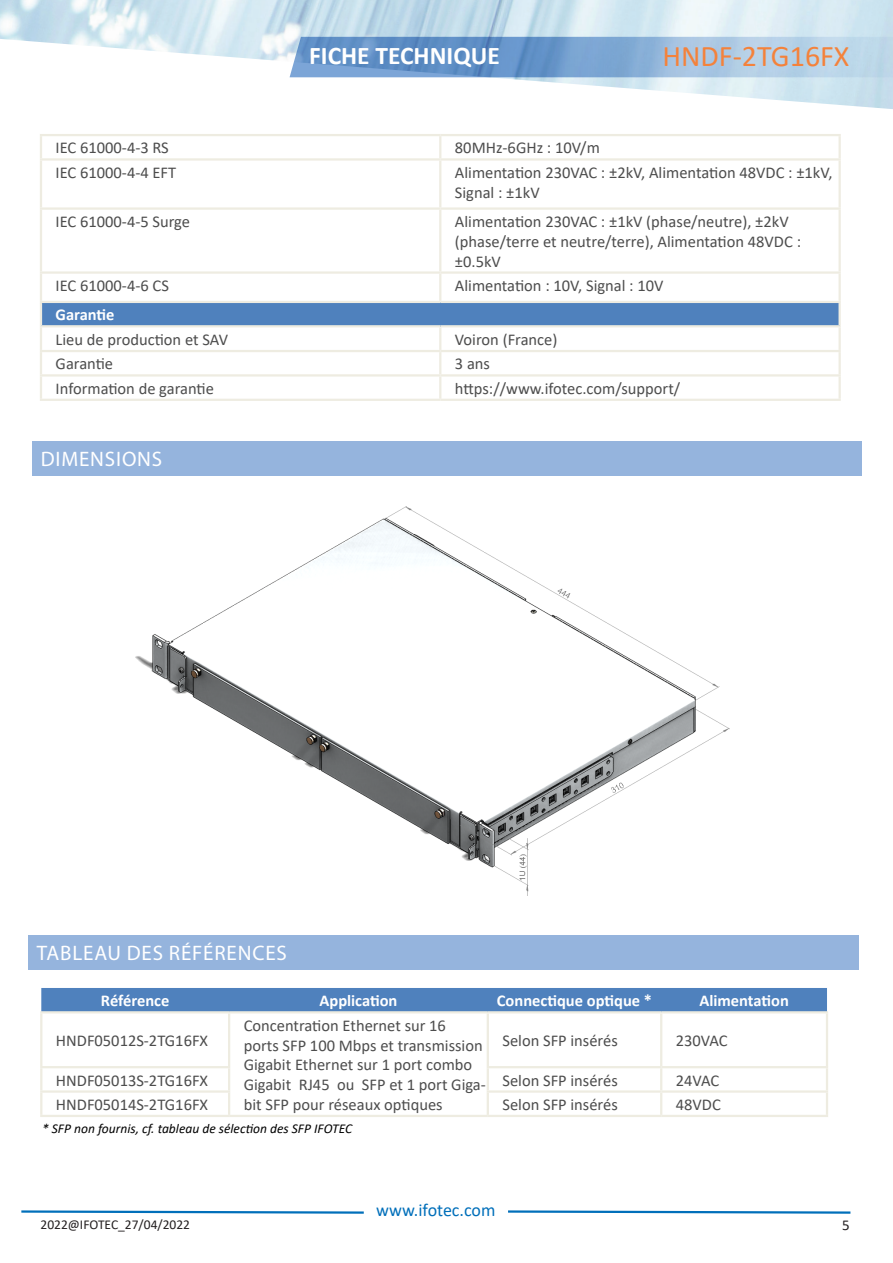
<style>
.page{position:relative;width:893px;height:1263px;background:#fff}
.page>*{position:absolute;margin:0;border:0;box-sizing:border-box;transform-origin:0 0}
.t1{font:30px "Calibri";color:#f4823b}
.t2{font:700 25.5px "Calibri";color:#fff}
.Titres{font:21px "Myriad Pro";letter-spacing:.04em;color:#fff}
.t3{font:18px "Calibri";color:#006fba}
.Texte{font:16.5px/19.8px "Calibri";color:#4d4d4d}
.Texte-2{font:700 16.5px "Calibri";color:#fff}
.t4{font:15px "Calibri";color:#231f20}
.Texte-3{font:italic 13.5px "Calibri";color:#000}
.t5{font:13.5px "Calibri";color:#231f20}
</style>
<div class="page">
<img style="left:0;top:0;width:893px;height:109px">
<svg style="left:290px;top:37px;width:603px;height:40px;background:#88aed5"></svg>
<svg style="left:508px;top:1210px;width:343px;height:4px"></svg>
<svg style="left:21px;top:1210px;width:343px;height:4px"></svg>
<div style="left:32px;top:441px;width:829px;height:35px;background:#95b4dd"></div>
<img style="left:135px;top:506px;width:594px;height:390px">
<div style="left:28px;top:935px;width:831px;height:34px;background:#95b4dd"></div>
<div style="left:41px;top:988px;width:786px;height:23px;background:#4f81bd"></div>
<hr style="left:40px;top:1011px;width:189px;height:2px;background:#eeece1">
<hr style="left:229px;top:1011px;width:259px;height:2px;background:#eeece1">
<hr style="left:488px;top:1011px;width:173px;height:2px;background:#eeece1">
<hr style="left:661px;top:1011px;width:167px;height:2px;background:#eeece1">
<hr style="left:40px;top:1066px;width:190px;height:2px;background:#eeece1">
<hr style="left:487px;top:1066px;width:174px;height:2px;background:#eeece1">
<hr style="left:661px;top:1066px;width:167px;height:2px;background:#eeece1">
<hr style="left:40px;top:1090px;width:190px;height:3px;background:#eeece1">
<hr style="left:40px;top:1013px;width:2px;height:53px;background:#eeece1">
<hr style="left:40px;top:1068px;width:2px;height:22px;background:#eeece1">
<hr style="left:40px;top:1093px;width:2px;height:22px;background:#eeece1">
<hr style="left:487px;top:1090px;width:174px;height:3px;background:#eeece1">
<hr style="left:661px;top:1090px;width:167px;height:3px;background:#eeece1">
<hr style="left:228px;top:1013px;width:2px;height:53px;background:#eeece1">
<hr style="left:487px;top:1013px;width:2px;height:53px;background:#eeece1">
<hr style="left:660px;top:1013px;width:2px;height:53px;background:#eeece1">
<hr style="left:826px;top:1013px;width:2px;height:53px;background:#eeece1">
<hr style="left:228px;top:1068px;width:2px;height:22px;background:#eeece1">
<hr style="left:487px;top:1068px;width:2px;height:22px;background:#eeece1">
<hr style="left:660px;top:1068px;width:2px;height:22px;background:#eeece1">
<hr style="left:826px;top:1068px;width:2px;height:22px;background:#eeece1">
<hr style="left:228px;top:1093px;width:2px;height:22px;background:#eeece1">
<hr style="left:487px;top:1093px;width:2px;height:22px;background:#eeece1">
<hr style="left:660px;top:1093px;width:2px;height:22px;background:#eeece1">
<hr style="left:826px;top:1093px;width:2px;height:22px;background:#eeece1">
<hr style="left:40px;top:1115px;width:189px;height:2px;background:#eeece1">
<hr style="left:229px;top:1115px;width:259px;height:2px;background:#eeece1">
<hr style="left:488px;top:1115px;width:173px;height:2px;background:#eeece1">
<hr style="left:661px;top:1115px;width:167px;height:2px;background:#eeece1">
<div style="left:41px;top:302px;width:799px;height:24px;background:#4f81bd"></div>
<hr style="left:40px;top:134px;width:400px;height:2px;background:#eeece1">
<hr style="left:440px;top:134px;width:401px;height:2px;background:#eeece1">
<hr style="left:40px;top:158px;width:400px;height:3px;background:#eeece1">
<hr style="left:440px;top:158px;width:401px;height:3px;background:#eeece1">
<hr style="left:40px;top:207px;width:400px;height:3px;background:#eeece1">
<hr style="left:440px;top:207px;width:401px;height:3px;background:#eeece1">
<hr style="left:40px;top:271px;width:400px;height:3px;background:#eeece1">
<hr style="left:440px;top:271px;width:401px;height:3px;background:#eeece1">
<hr style="left:40px;top:301px;width:400px;height:2px;background:#eeece1">
<hr style="left:440px;top:301px;width:401px;height:2px;background:#eeece1">
<hr style="left:40px;top:325px;width:400px;height:2px;background:#eeece1">
<hr style="left:440px;top:325px;width:401px;height:2px;background:#eeece1">
<hr style="left:40px;top:350px;width:400px;height:2px;background:#eeece1">
<hr style="left:440px;top:350px;width:401px;height:2px;background:#eeece1">
<hr style="left:40px;top:374px;width:400px;height:3px;background:#eeece1">
<hr style="left:440px;top:374px;width:401px;height:3px;background:#eeece1">
<hr style="left:40px;top:399px;width:400px;height:2px;background:#eeece1">
<hr style="left:440px;top:399px;width:401px;height:2px;background:#eeece1">
<hr style="left:40px;top:136px;width:2px;height:22px;background:#eeece1">
<hr style="left:40px;top:161px;width:2px;height:46px;background:#eeece1">
<hr style="left:40px;top:210px;width:2px;height:61px;background:#eeece1">
<hr style="left:40px;top:274px;width:2px;height:27px;background:#eeece1">
<hr style="left:40px;top:303px;width:2px;height:22px;background:#eeece1">
<hr style="left:40px;top:327px;width:2px;height:23px;background:#eeece1">
<hr style="left:40px;top:352px;width:2px;height:22px;background:#eeece1">
<hr style="left:40px;top:377px;width:2px;height:22px;background:#eeece1">
<hr style="left:439px;top:136px;width:2px;height:22px;background:#eeece1">
<hr style="left:838px;top:136px;width:3px;height:22px;background:#eeece1">
<hr style="left:439px;top:161px;width:2px;height:46px;background:#eeece1">
<hr style="left:838px;top:161px;width:3px;height:46px;background:#eeece1">
<hr style="left:439px;top:210px;width:2px;height:61px;background:#eeece1">
<hr style="left:838px;top:210px;width:3px;height:61px;background:#eeece1">
<hr style="left:439px;top:274px;width:2px;height:27px;background:#eeece1">
<hr style="left:838px;top:274px;width:3px;height:27px;background:#eeece1">
<hr style="left:838px;top:303px;width:3px;height:22px;background:#eeece1">
<hr style="left:439px;top:327px;width:2px;height:23px;background:#eeece1">
<hr style="left:838px;top:327px;width:3px;height:23px;background:#eeece1">
<hr style="left:439px;top:352px;width:2px;height:22px;background:#eeece1">
<hr style="left:838px;top:352px;width:3px;height:22px;background:#eeece1">
<hr style="left:439px;top:377px;width:2px;height:22px;background:#eeece1">
<hr style="left:838px;top:377px;width:3px;height:22px;background:#eeece1">
<h2 class="t2" style="left:309px;top:38px;width:192px">FICHE TECHNIQUE</h2>
<h1 class="t1" style="left:662px;top:35px;width:188px">HNDF-2TG16FX</h1>
<p class="Texte" style="left:56px;top:138px;width:115px">IEC 61000-4-3 RS</p>
<p class="Texte" style="left:455px;top:138px;width:146px">80MHz-6GHz : 10V/m</p>
<p class="Texte" style="left:56px;top:162px;width:122px">IEC 61000-4-4 EFT</p>
<p class="Texte" style="left:455px;top:162px;width:379px">Alimentation 230VAC : ±2kV, Alimentation 48VDC : ±1kV,<br>Signal : ±1kV</p>
<p class="Texte" style="left:56px;top:211px;width:136px">IEC 61000-4-5 Surge</p>
<p class="Texte" style="left:455px;top:211px;width:348px">Alimentation 230VAC : ±1kV (phase/neutre), ±2kV (phase/terre et neutre/terre), Alimentation 48VDC : ±0.5kV</p>
<p class="Texte" style="left:56px;top:275px;width:115px">IEC 61000-4-6 CS</p>
<p class="Texte" style="left:455px;top:275px;width:210px">Alimentation : 10V, Signal : 10V</p>
<p class="Texte-2" style="left:56px;top:303px;width:60px">Garantie</p>
<p class="Texte" style="left:56px;top:329px;width:174px">Lieu de production et SAV</p>
<p class="Texte" style="left:455px;top:329px;width:104px">Voiron (France)</p>
<p class="Texte" style="left:56px;top:354px;width:59px">Garantie</p>
<p class="Texte" style="left:455px;top:354px;width:37px">3 ans</p>
<p class="Texte" style="left:56px;top:378px;width:160px">Information de garantie</p>
<p class="Texte" style="left:455px;top:378px;width:227px">https://www.ifotec.com/support/</p>
<p class="Titres" style="left:41px;top:446px;width:123px">DIMENSIONS</p>
<p class="Titres" style="left:37px;top:940px;width:252px">TABLEAU DES RÉFÉRENCES</p>
<p class="Texte-2" style="left:101px;top:989px;width:70px">Référence</p>
<p class="Texte-2" style="left:319px;top:989px;width:80px">Application</p>
<p class="Texte-2" style="left:497px;top:989px;width:157px">Connectique optique *</p>
<p class="Texte-2" style="left:699px;top:989px;width:91px">Alimentation</p>
<p class="Texte" style="left:56px;top:1030px;width:154px">HNDF05012S-2TG16FX</p>
<p class="Texte" style="left:244px;top:1015px;width:244px">Concentration Ethernet sur 16<br>ports SFP 100 Mbps et transmission<br>Gigabit Ethernet sur 1 port combo<br>Gigabit RJ45 ou SFP et 1 port Giga&shy;bit SFP pour réseaux optiques</p>
<p class="Texte" style="left:502px;top:1030px;width:117px">Selon SFP insérés</p>
<p class="Texte" style="left:676px;top:1030px;width:53px">230VAC</p>
<p class="Texte" style="left:56px;top:1070px;width:154px">HNDF05013S-2TG16FX</p>
<p class="Texte" style="left:502px;top:1070px;width:117px">Selon SFP insérés</p>
<p class="Texte" style="left:676px;top:1070px;width:45px">24VAC</p>
<p class="Texte" style="left:56px;top:1094px;width:154px">HNDF05014S-2TG16FX</p>
<p class="Texte" style="left:502px;top:1094px;width:117px">Selon SFP insérés</p>
<p class="Texte" style="left:676px;top:1094px;width:47px">48VDC</p>
<p class="Texte-3" style="left:42px;top:1119px;width:312px">* SFP non fournis, cf. tableau de sélection des SFP IFOTEC</p>
<p class="t5" style="left:40px;top:1215px;width:151px">2022@IFOTEC_27/04/2022</p>
<p class="t3" style="left:376px;top:1197px;width:121px">www.ifotec.com</p>
<p class="t4" style="left:842px;top:1215px;width:9px">5</p>
</div>
